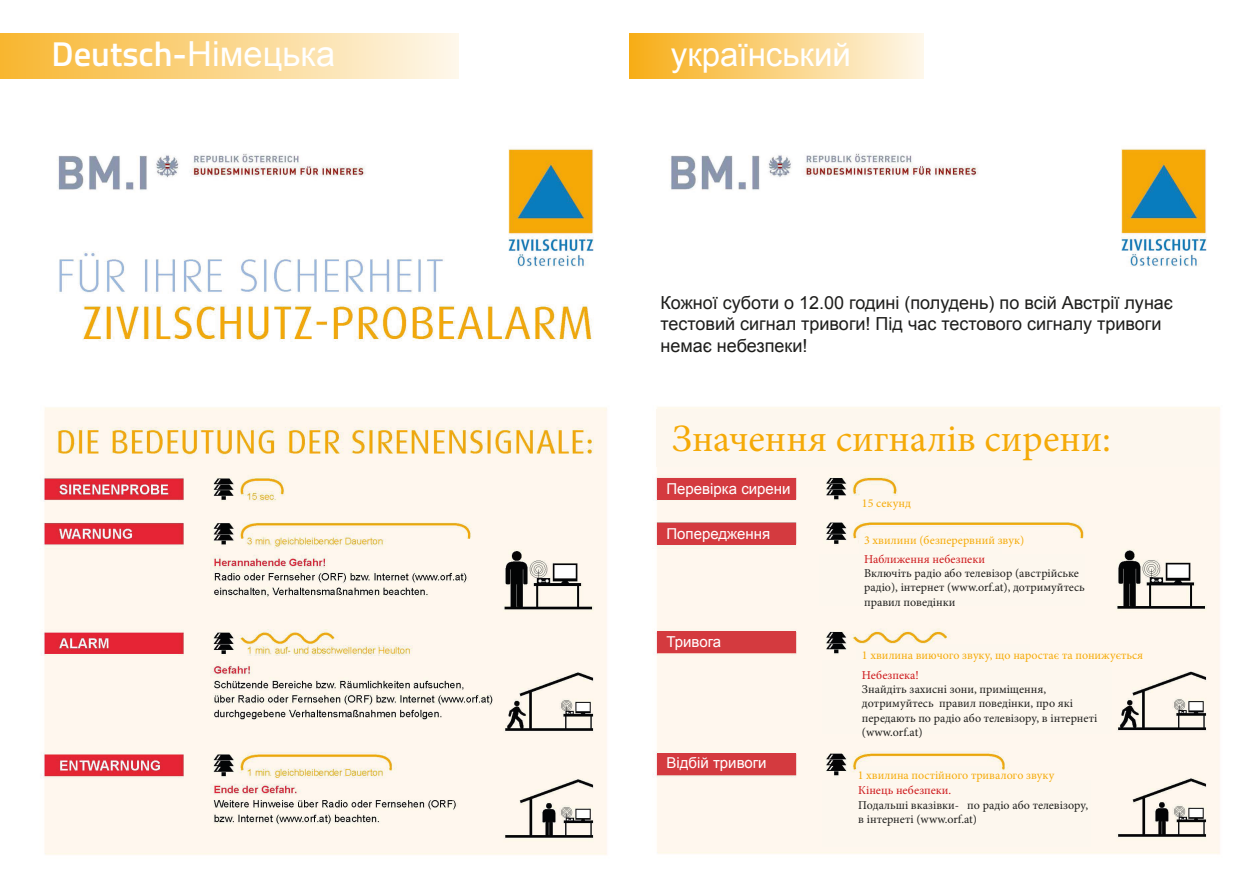
<style>
.page{position:relative;width:1259px;height:893px;background:#fff}
.page>*{position:absolute;margin:0;border:0;box-sizing:border-box;transform-origin:0 0}
.t1{font:38.55px "Minion Pro";color:#f5aa07}
.t2{font:600 34.5px "Titillium";color:#fff}
.t3{font:33px "Arial";color:#fff}
.t4{font:18px/21.6px "Arial";color:#1d1d1b}
.t5{font:15px "Arial";color:#fff}
.t6{font:12px/14.4px "Minion Pro";color:#1d1d1b}
.t7{font:12px "Minion Pro";color:#f5aa07}
.t8{font:12px "Minion Pro";color:#cd171a}
.s1{font-family:"Arial";font-weight:400}
</style>
<div class="page">
<div style="left:0;top:34px;width:459px;height:45px;background:linear-gradient(to right,#f8b62f,#fef8eb)"></div>
<img style="left:43px;top:149px;width:564px;height:706px">
<img style="left:653px;top:149px;width:567px;height:705px">
<div style="left:656px;top:409px;width:561px;height:57px;background:#fdf7ee"></div>
<div style="left:860px;top:490px;width:30px;height:20px;background:#fdf7ee"></div>
<div style="left:860px;top:534px;width:142px;height:21px;background:#fdf7ee"></div>
<div style="left:819px;top:555px;width:266px;height:51px;background:#fdf7ee"></div>
<div style="left:856px;top:644px;width:174px;height:21px;background:#fdf7ee"></div>
<div style="left:822px;top:660px;width:289px;height:74px;background:#fdf7ee"></div>
<div style="left:860px;top:766px;width:138px;height:14px;background:#fdf7ee"></div>
<div style="left:822px;top:780px;width:269px;height:66px;background:#fdf7ee"></div>
<div style="left:657px;top:753px;width:138px;height:22px;background:#d43a3f"></div>
<div style="left:657px;top:631px;width:138px;height:22px;background:#d43a3f"></div>
<div style="left:657px;top:523px;width:139px;height:21px;background:#d43a3f"></div>
<div style="left:657px;top:478px;width:139px;height:22px;background:#d43a3f"></div>
<div style="left:629px;top:34px;width:295px;height:45px;background:linear-gradient(to right,#f7ad15,#fef7eb)"></div>
<div style="left:657px;top:243px;width:410px;height:57px;background:#fff"></div>
<div style="left:675px;top:295px;width:541px;height:57px;background:#fff"></div>
<p class="t2" style="left:52px;top:28px;width:285px">Deutsch-<span class="s1">Німецька</span></p>
<p class="t3" style="left:671px;top:33px;width:182px">український</p>
<p class="t4" style="left:660px;top:292px;width:514px">Кожної суботи о 12.00 годині (полудень) по всій Австрії лунає тестовий сигнал тривоги! Під час тестового сигналу тривоги немає небезпеки!</p>
<p class="t1" style="left:672px;top:413px;width:440px">Значення сигналів сирени:</p>
<p class="t7" style="left:862px;top:495px;width:51px">15 секунд</p>
<p class="t7" style="left:864px;top:532px;width:162px">3 хвилини (безперервний звук)</p>
<p class="t8" style="left:864px;top:551px;width:122px">Наближення небезпеки</p>
<p class="t6" style="left:864px;top:566px;width:222px">Включіть радіо або телевізор (австрійське радіо), інтернет (www.orf.at), дотримуйтесь правил поведінки</p>
<p class="t5" style="left:666px;top:478px;width:126px">Перевірка сирени</p>
<p class="t5" style="left:666px;top:524px;width:105px">Попередження</p>
<p class="t5" style="left:666px;top:632px;width:56px">Тривога</p>
<p class="t5" style="left:666px;top:753px;width:102px">Відбій тривоги</p>
<p class="t7" style="left:862px;top:647px;width:283px">1 хвилина виючого звуку, що наростає та понижується</p>
<p class="t8" style="left:862px;top:667px;width:58px">Небезпека!</p>
<p class="t6" style="left:862px;top:682px;width:237px">Знайдіть захисні зони, приміщення, дотримуйтесь правил поведінки, про які передають по радіо або телевізору, в інтернеті (www.orf.at)</p>
<p class="t7" style="left:857px;top:767px;width:198px">1 хвилина постійного тривалого звуку</p>
<p class="t8" style="left:858px;top:782px;width:94px">Кінець небезпеки.</p>
<p class="t6" style="left:858px;top:798px;width:231px">Подальші вказівки- по радіо або телевізору,</p>
<p class="t6" style="left:858px;top:812px;width:120px">в інтернеті (www.orf.at)</p>
</div>
